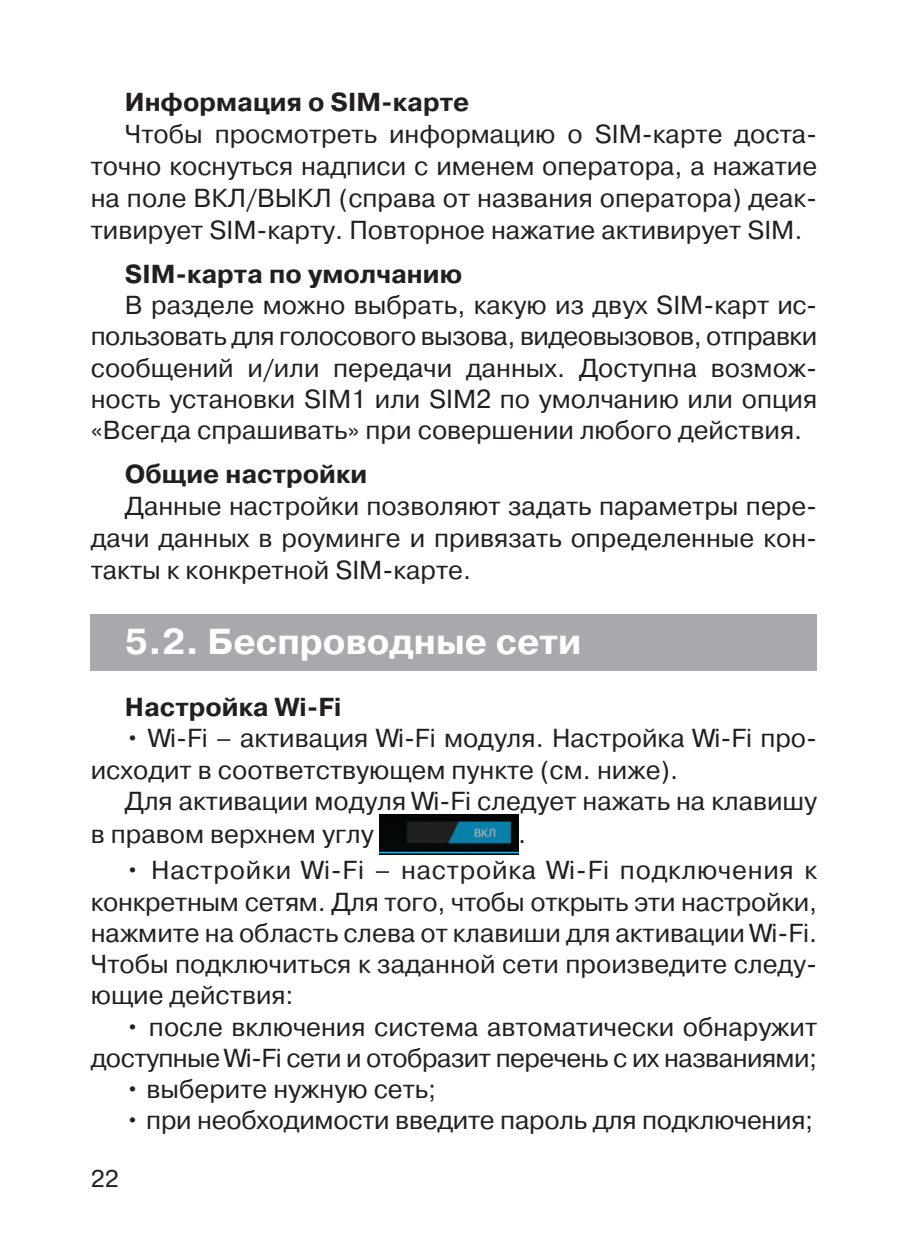
<style>
.page{position:relative;width:908px;height:1248px;background:#fff}
.page>*{position:absolute;margin:0;border:0;box-sizing:border-box;transform-origin:0 0}
.t1{font:700 36px "Pragmatica C";color:#fff}
.t2{font:26px/31.2px "Pragmatica C";color:#231f20;text-align:justify}
.t3{font:700 26px "Pragmatica C";color:#231f20}
.t4{font:24px "Pragmatica C";color:#231f20}
</style>
<div class="page">
<div style="left:91px;top:613px;width:725px;height:57px;background:#a8a9ad"></div>
<img style="left:379px;top:814px;width:139px;height:40px">
<p class="t3" style="left:125px;top:88px;width:346px">Информация о SIM-карте</p>
<p class="t2" style="left:91px;top:118px;width:727px;text-indent:34px">Чтобы просмотреть информацию о SIM-карте доста&shy;точно коснуться надписи с именем оператора, а нажатие на поле ВКЛ/ВЫКЛ (справа от названия оператора) деак&shy;тивирует SIM-карту. Повторное нажатие активирует SIM.</p>
<p class="t3" style="left:125px;top:260px;width:339px">SIM-карта по умолчанию</p>
<p class="t2" style="left:91px;top:290px;width:727px;text-indent:34px">В разделе можно выбрать, какую из двух SIM-карт ис&shy;пользовать для голосового вызова, видеовызовов, отправки сообщений и/или передачи данных. Доступна возмож&shy;ность установки SIM1 или SIM2 по умолчанию или опция «Всегда спрашивать» при совершении любого действия.</p>
<p class="t3" style="left:125px;top:460px;width:244px">Общие настройки</p>
<p class="t2" style="left:91px;top:490px;width:727px;text-indent:34px">Данные настройки позволяют задать параметры пере&shy;дачи данных в роуминге и привязать определенные кон&shy;такты к конкретной SIM-карте.</p>
<p class="t1" style="left:125px;top:621px;width:458px">5.2. Беспроводные сети</p>
<p class="t3" style="left:125px;top:692px;width:218px">Настройка Wi-Fi</p>
<p class="t2" style="left:91px;top:722px;width:727px;text-indent:34px">• Wi-Fi – активация Wi-Fi модуля. Настройка Wi-Fi про&shy;исходит в соответствующем пункте (см. ниже).</p>
<p class="t2" style="left:91px;top:784px;width:727px;line-height:33.6px;text-indent:34px">Для активации модуля Wi-Fi следует нажать на клавишу в правом верхнем углу</p>
<p class="t2" style="left:518px;top:819px;width:10px">.</p>
<p class="t2" style="left:91px;top:855px;width:727px;text-indent:34px">• Настройки Wi-Fi – настройка Wi-Fi подключения к конкретным сетям. Для того, чтобы открыть эти настройки, нажмите на область слева от клавиши для активации Wi-Fi.<br>Чтобы подключиться к заданной сети произведите следу&shy;ющие действия:</p>
<p class="t2" style="left:91px;top:1011px;width:727px;text-align:right">• после включения система автоматически обнаружит доступные Wi-Fi сети и отобразит перечень с их названиями;</p>
<p class="t2" style="left:125px;top:1073px;width:313px">• выберите нужную сеть;</p>
<p class="t2" style="left:125px;top:1104px;width:689px">• при необходимости введите пароль для подключения;</p>
<p class="t4" style="left:91px;top:1165px;width:29px">22</p>
</div>
